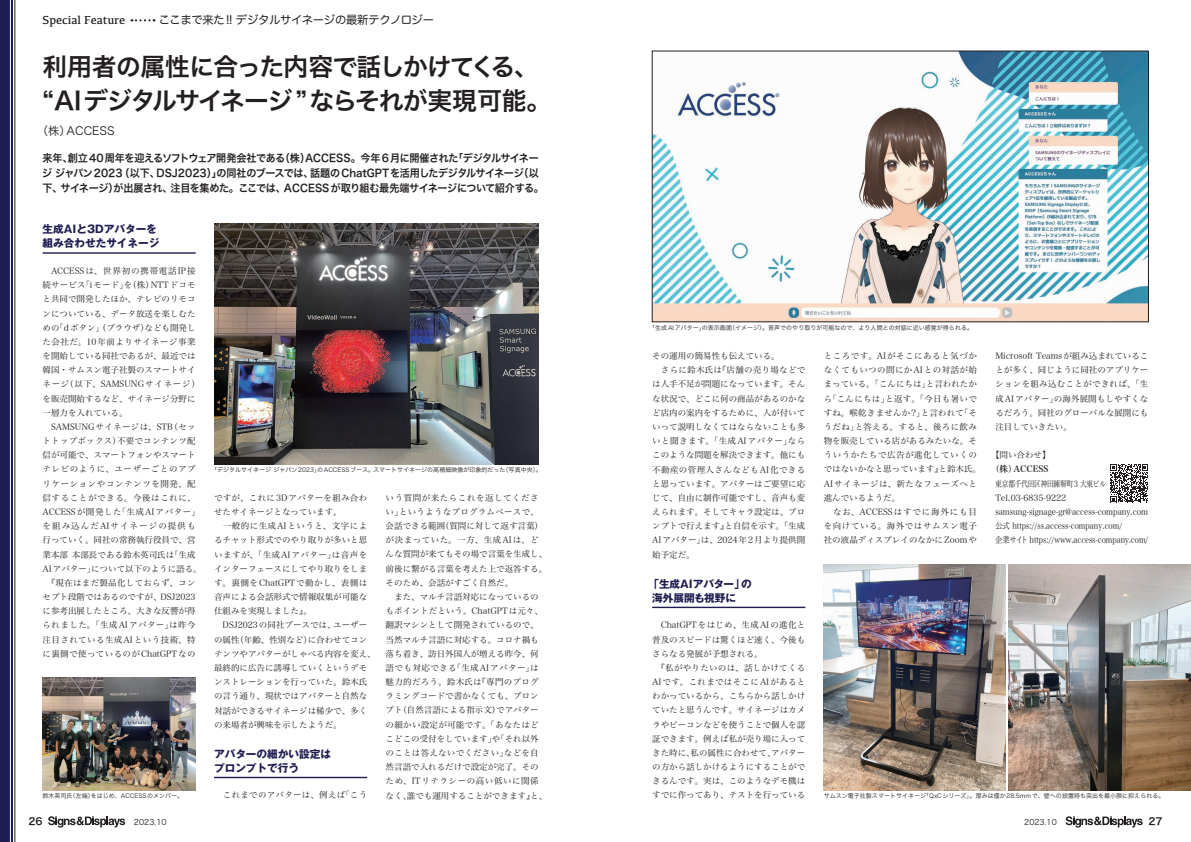
<style>
.page{position:relative;width:1191px;height:842px;background:#fff}
.page>*{position:absolute;margin:0;border:0;box-sizing:border-box;transform-origin:0 0}
.t1{font:24.8px/34px "Hira Kaku Pro W6";letter-spacing:-.035em;color:#231f20}
.t2{font:12px "Kefa";color:#231f20}
.t3{font:11.3px "Hira Maru Pro W4";letter-spacing:-.03em;color:#231f20}
.t4{font:11.3px "Hira Kaku Pro W3";color:#231f20}
.t5{font:10.6px/14.9px "Hira Kaku Pro W6";letter-spacing:-.035em;color:#231f20;scale:.95 1}
.t6{font:700 10.6px/14.2px "Gothic MB101 Pro";color:#201e51}
.t7{font:9.9px "Hira Kaku Pro W6";color:#231f20}
.t8{font:8.5px/14.2px "Hira Min Pro W3";color:#231f20}
.t9{font:8.5px/14.2px "Hira Min Pro W3";letter-spacing:.035em;color:#231f20}
.t10{font:8.5px/14.2px "Hira Min Pro W3";color:#231f20;scale:.78 1}
.t11{font:8.5px "Hira Min Pro W6";color:#231f20}
.t12{font:7.8px "Hira Kaku Pro W3";color:#231f20}
.t13{font:6px "Hira Kaku Pro W3";color:#231f20}
</style>
<div class="page">
<svg style="left:48px;top:816px;width:77px;height:11px"></svg>
<svg style="left:1065px;top:816px;width:77px;height:11px"></svg>
<svg style="left:131px;top:19px;width:24px;height:2px"></svg>
<div style="left:0;top:0;width:13px;height:842px;background:#1f1e53"></div>
<hr style="left:43px;top:252px;width:153px;height:2px;background:#201e51">
<hr style="left:214px;top:777px;width:153px;height:1px;background:#201e51">
<hr style="left:652px;top:607px;width:153px;height:1px;background:#201e51">
<img style="left:214px;top:224px;width:325px;height:240px">
<img style="left:654px;top:53px;width:492px;height:267px">
<hr style="left:10px;top:0;width:1px;height:842px;background:#fff">
<hr style="left:14px;top:0;width:1px;height:842px;background:#231f20">
<img style="left:43px;top:677px;width:153px;height:113px">
<img style="left:823px;top:564px;width:183px;height:226px">
<img style="left:1008px;top:564px;width:183px;height:226px">
<svg style="left:1110px;top:464px;width:38px;height:38px"></svg>
<h2 class="t2" style="left:43px;top:12px;width:84px">Special Feature</h2>
<h3 class="t3" style="left:159px;top:10px;width:276px">ここまで来た!! デジタルサイネージの最新テクノロジー</h3>
<h1 class="t1" style="left:43px;top:48px;width:510px">利用者の属性に合った内容で話しかけてくる、“AIデジタルサイネージ”ならそれが実現可能。</h1>
<h3 class="t4" style="left:37px;top:120px;width:79px">（株）ACCESS</h3>
<p class="t5" style="left:42px;top:151px;width:529px">来年、創立 40周年を迎えるソフトウェア開発会社である（株）ACCESS。今年 6月に開催された「デジタルサイネージ ジャパン2023（以下、DSJ2023）」の同社のブースでは、話題のChatGPTを活用したデジタルサイネージ（以下、サイネージ）が出展され、注目を集めた。ここでは、ACCESSが取り組む最先端サイネージについて紹介する。</p>
<p class="t6" style="left:43px;top:221px;width:118px">生成AIと3Dアバターを組み合わせたサイネージ</p>
<p class="t8" style="left:43px;top:263px;width:161px">　ACCESSは、世界初の携帯電話IP接続サービス「iモード」を（株）NTTドコモと共同で開発したほか、テレビのリモコンについている、データ放送を楽しむための「dボタン」（ブラウザ）なども開発した会社だ。10年前よりサイネージ事業を開始している同社であるが、最近では韓国・サムスン電子社製のスマートサイネージ（以下、SAMSUNGサイネージ）を販売開始するなど、サイネージ分野に一層力を入れている。<br>　SAMSUNGサイネージは、STB（セットトップボックス）不要でコンテンツ配信が可能で、スマートフォンやスマートテレビのように、ユーザーごとのアプリケーションやコンテンツを開発、配信することができる。今後はこれに、<br>ACCESSが開発した「生成AIアバター」を組み込んだAIサイネージの提供も行っていく。同社の常務執行役員で、営業本部 本部長である鈴木英司氏は「生成<br>AIアバター」について以下のように語る。　『現在はまだ製品化しておらず、コンセプト段階ではあるのですが、DSJ2023に参考出展したところ、大きな反響が得られました。「生成AIアバター」は昨今注目されている生成AIという技術、特に裏側で使っているのがChatGPTなの</p>
<p class="t13" style="left:43px;top:791px;width:142px">鈴木英司氏（左端）をはじめ、ACCESSのメンバー。</p>
<p class="t13" style="left:211px;top:465px;width:332px">「デジタルサイネージ ジャパン2023」のACCESSブース。スマートサイネージの高精細映像が印象的だった（写真中央）。</p>
<p class="t8" style="left:214px;top:490px;width:163px">ですが、これに3Dアバターを組み合わせたサイネージとなっています。<br>　一般的に生成AIというと、文字によるチャット形式でのやり取りが多いと思いますが、「生成AIアバター」は音声をインターフェースにしてやり取りをします。裏側をChatGPTで動かし、表側は音声による会話形式で情報収集が可能な仕組みを実現しました』。<br>　DSJ2023の同社ブースでは、ユーザーの属性（年齢、性別など）に合わせてコンテンツやアバターがしゃべる内容を変え、最終的に広告に誘導していくというデモンストレーションを行っていた。鈴木氏の言う通り、現状ではアバターと自然な対話ができるサイネージは稀少で、多くの来場者が興味を示したようだ。</p>
<p class="t6" style="left:214px;top:745px;width:118px">アバターの細かい設定はプロンプトで行う</p>
<p class="t9" style="left:214px;top:787px;width:155px">　これまでのアバターは、例えば「こう</p>
<p class="t8" style="left:386px;top:490px;width:163px">いう質問が来たらこれを返してください」というようなプログラムベースで、会話できる範囲（質問に対して返す言葉）が決まっていた。一方、生成AIは、どんな質問が来てもその場で言葉を生成し、前後に繋がる言葉を考えた上で返答する。そのため、会話がすごく自然だ。<br>　また、マルチ言語対応になっているのもポイントだという。ChatGPTは元々、翻訳マシンとして開発されているので、当然マルチ言語に対応する。コロナ禍も落ち着き、訪日外国人が増える昨今、何語でも対応できる「生成AIアバター」は魅力的だろう。鈴木氏は『専門のプログラミングコードで書かなくても、プロンプト（自然言語による指示文）でアバターの細かい設定が可能です。「あなたはどこどこの受付をしています」や「それ以外のことは答えないでください」などを自然言語で入れるだけで設定が完了。そのため、ITリテラシーの高い低いに関係なく、誰でも運用することができます』と、</p>
<p class="t13" style="left:649px;top:323px;width:325px">「生成AIアバター」の表示画面（イメージ）。音声でのやり取りが可能なので、より人間との対話に近い感覚が得られる。</p>
<p class="t8" style="left:652px;top:348px;width:155px">その運用の簡易性も伝えている。<br>　さらに鈴木氏は『店舗の売り場などでは人手不足が問題になっています。そんな状況で、どこに何の商品があるのかなど店内の案内をするために、人が付いていって説明しなくてはならないことも多いと聞きます。「生成AIアバター」ならこのような問題を解決できます。他にも不動産の管理人さんなどもAI化できると思っています。アバターはご要望に応じて、自由に制作可能ですし、音声も変えられます。そしてキャラ設定は、プロンプトで行えます』と自信を示す。「生成<br>AIアバター」は、2024年2月より提供開始予定だ。</p>
<p class="t6" style="left:652px;top:575px;width:101px;text-indent:-4px">「生成AIアバター」の海外展開も視野に</p>
<p class="t8" style="left:652px;top:617px;width:155px">　ChatGPTをはじめ、生成AIの進化と普及のスピードは驚くほど速く、今後もさらなる発展が予想される。<br>　『私がやりたいのは、話しかけてくる<br>AIです。これまではそこにAIがあるとわかっているから、こちらから話しかけていたと思うんです。サイネージはカメラやビーコンなどを使うことで個人を認証できます。例えば私が売り場に入ってきた時に、私の属性に合わせて、アバターの方から話しかけるようにすることができるんです。実は、このようなデモ機はすでに作ってあり、テストを行っている</p>
<p class="t9" style="left:823px;top:348px;width:159px">ところです。AIがそこにあると気づかなくてもいつの間にかAIとの対話が始まっている。「こんにちは」と言われたから「こんにちは」と返す。「今日も暑いですね。喉乾きませんか?」と言われて「そうだね」と答える。すると、後ろに飲み物を販売している店があるみたいな。そういうかたちで広告が進化していくのではないかなと思っています』と鈴木氏。<br>AIサイネージは、新たなフェーズへと進んでいるようだ。<br>　なお、ACCESSはすでに海外にも目を向けている。海外ではサムスン電子社の液晶ディスプレイのなかにZoomや</p>
<p class="t8" style="left:995px;top:348px;width:155px;text-align:justify">Microsoft Teamsが組み込まれていることが多く、同じように同社のアプリケーションを組み込むことができれば、「生成AIアバター」の海外展開もしやすくなるだろう。同社のグローバルな展開にも注目していきたい。</p>
<p class="t8" style="left:991px;top:447px;width:61px">【問い合わせ】</p>
<p class="t11" style="left:991px;top:462px;width:59px">（株）ACCESS</p>
<p class="t10" style="left:995px;top:475px;width:198px">東京都千代田区神田練塀町3 大東ビル<br>Tel.03-6835-9222 samsung-signage-gr@access-company.com公式 https://ss.access-company.com/<br>企業サイト https://www.access-company.com/</p>
<p class="t13" style="left:823px;top:791px;width:342px">サムスン電子社製スマートサイネージ「QxCシリーズ」。厚みは僅か28.5mmで、壁への設置時も突出を最小限に抑えられる。</p>
<p class="t7" style="left:28px;top:812px;width:16px">26</p>
<p class="t12" style="left:134px;top:815px;width:34px">2023.10</p>
<p class="t12" style="left:1024px;top:815px;width:34px">2023.10</p>
<p class="t7" style="left:1148px;top:812px;width:16px">27</p>
</div>
